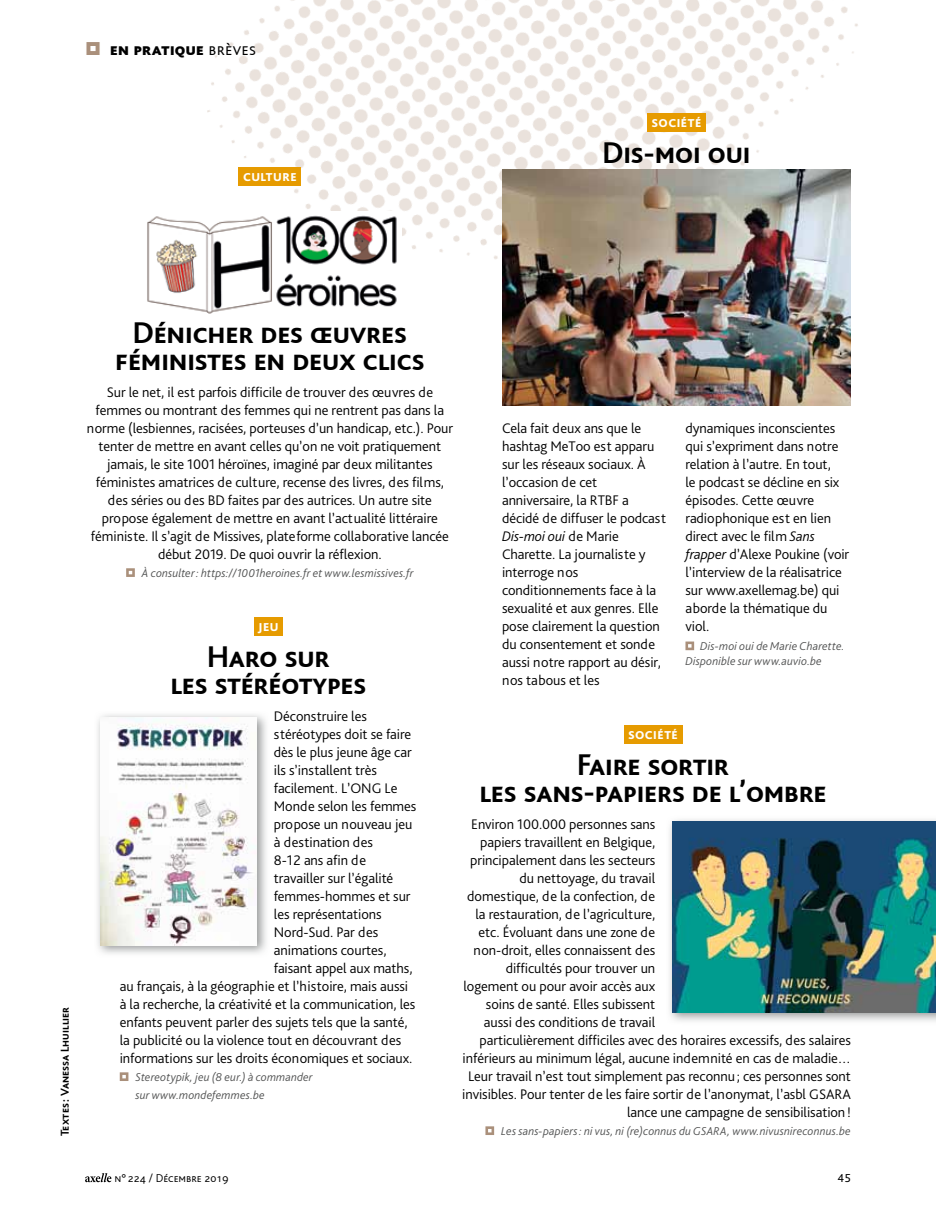
<style>
.page{position:relative;width:936px;height:1212px;background:#fff}
.page>*{position:absolute;margin:0;border:0;box-sizing:border-box;transform-origin:0 0}
.t1{font:700 31.5px/27px "Bliss Caps";letter-spacing:-.005em;color:#000;text-align:center}
.t2{font:800 18px "Bliss Caps";letter-spacing:.02em;color:#000}
.t3{font:300 14.55px/18px "Bliss Pro";letter-spacing:-.005em;color:#000}
.t4{font:italic 300 12px/18px "Bliss Pro";letter-spacing:.015em;color:#535454}
.t5{font:800 12px "Bliss Pro";letter-spacing:.045em;color:#fff}
.t6{font:700 12px "Bliss Caps";letter-spacing:.01em;color:#000}
.t7{font:300 12px "Bliss Caps";color:#000}
.t8{font:12px "Bliss Pro";color:#000}
.s1{font-weight:300}
.s2{font-style:italic}
.s3{font-family:"Bliss";font-style:italic}
</style>
<div class="page">
<img style="left:207px;top:0;width:651px;height:376px">
<div style="left:254px;top:617px;width:29px;height:18px;background:#e69b00"></div>
<svg style="left:120px;top:1072px;width:8px;height:9px"></svg>
<div style="left:647px;top:113px;width:58px;height:18px;background:#e69b00"></div>
<svg style="left:685px;top:641px;width:9px;height:9px"></svg>
<img style="left:502px;top:170px;width:348px;height:235px">
<div style="left:239px;top:167px;width:62px;height:18px;background:#e69b00"></div>
<svg style="left:126px;top:568px;width:9px;height:9px"></svg>
<img style="left:147px;top:212px;width:254px;height:103px">
<img style="left:97px;top:714px;width:170px;height:240px">
<img style="left:101px;top:717px;width:156px;height:228px">
<img style="left:669px;top:819px;width:266px;height:202px">
<img style="left:672px;top:822px;width:263px;height:191px">
<div style="left:624px;top:725px;width:58px;height:18px;background:#e69b00"></div>
<svg style="left:485px;top:1126px;width:9px;height:9px"></svg>
<svg style="left:85px;top:1173px;width:26px;height:9px"></svg>
<p class="t2" style="left:110px;top:40px;width:147px">en pratique <span class="s1">brèves</span></p>
<p class="t5" style="left:243px;top:169px;width:55px">CULTURE</p>
<p class="t5" style="left:651px;top:115px;width:51px">SOCIÉTÉ</p>
<h1 class="t1" style="left:602px;top:140px;width:149px">Dis-moi oui</h1>
<p class="t6" style="left:58px;top:1136px;width:131px;rotate:-90deg">Textes : Vanessa Lhuillier</p>
<h1 class="t1" style="left:115px;top:320px;width:311px">Dénicher des œuvres féministes en deux clics</h1>
<p class="t3" style="left:87px;top:383px;width:368px;text-align:center">sur le net, il est parfois difficile de trouver des œuvres de femmes ou montrant des femmes qui ne rentrent pas dans la norme (lesbiennes, racisées, porteuses d’un handicap, etc.). Pour tenter de mettre en avant celles qu’on ne voit pratiquement jamais, le site 1001 héroïnes, imaginé par deux militantes féministes amatrices de culture, recense des livres, des films, des séries ou des BD faites par des autrices. Un autre site propose également de mettre en avant l’actualité littéraire féministe. il s’agit de missives, plateforme collaborative lancée début 2019. De quoi ouvrir la réflexion.</p>
<p class="t4" style="left:142px;top:564px;width:273px">À consulter : https://1001heroines.fr et www.lesmissives.fr</p>
<p class="t5" style="left:258px;top:619px;width:22px">JEU</p>
<h1 class="t1" style="left:170px;top:644px;width:197px">Haro sur<br>les stéréotypes</h1>
<p class="t3" style="left:274px;top:707px;width:94px">Déconstruire les</p>
<p class="t3" style="left:274px;top:725px;width:139px">stéréotypes doit se faire</p>
<p class="t3" style="left:274px;top:743px;width:139px">dès le plus jeune âge car</p>
<p class="t3" style="left:274px;top:761px;width:105px">ils s’installent très</p>
<p class="t3" style="left:274px;top:779px;width:125px">facilement. L’oNG Le</p>
<p class="t3" style="left:274px;top:797px;width:144px">monde selon les femmes</p>
<p class="t3" style="left:274px;top:815px;width:140px">propose un nouveau jeu</p>
<p class="t3" style="left:274px;top:833px;width:101px">à destination des</p>
<p class="t3" style="left:274px;top:851px;width:94px">8-12 ans afin de</p>
<p class="t3" style="left:274px;top:869px;width:121px">travailler sur l’égalité</p>
<p class="t3" style="left:274px;top:887px;width:138px">femmes-hommes et sur</p>
<p class="t3" style="left:274px;top:905px;width:109px">les représentations</p>
<p class="t3" style="left:274px;top:923px;width:106px">Nord-sud. Par des</p>
<p class="t3" style="left:274px;top:941px;width:114px">animations courtes,</p>
<p class="t3" style="left:274px;top:959px;width:140px">faisant appel aux maths,</p>
<p class="t3" style="left:120px;top:977px;width:290px">au français, à la géographie et l’histoire, mais aussi</p>
<p class="t3" style="left:120px;top:995px;width:297px">à la recherche, la créativité et la communication, les</p>
<p class="t3" style="left:120px;top:1013px;width:289px">enfants peuvent parler des sujets tels que la santé,</p>
<p class="t3" style="left:120px;top:1031px;width:283px">la publicité ou la violence tout en découvrant des</p>
<p class="t3" style="left:120px;top:1049px;width:294px">informations sur les droits économiques et sociaux.</p>
<p class="t4" style="left:135px;top:1068px;width:179px">Stereotypik, jeu (8 eur.) à commander sur www.mondefemmes.be</p>
<p class="t3" style="left:502px;top:419px;width:165px">Cela fait deux ans que le hashtag meToo est apparu sur les réseaux sociaux. À l’occasion de cet anniversaire, la rTBF a décidé de diffuser le podcast<br><span class="s2">Dis-moi oui</span> de marie<br>Charette. La journaliste y interroge nos conditionnements face à la sexualité et aux genres. elle pose clairement la question du consentement et sonde aussi notre rapport au désir, nos tabous et les</p>
<p class="t3" style="left:685px;top:419px;width:165px">dynamiques inconscientes qui s’expriment dans notre relation à l’autre. en tout,<br>le podcast se décline en six épisodes. Cette œuvre radiophonique est en lien direct avec le film <span class="s3">S</span><span class="s2">ans frapper</span> d’alexe Poukine (voir l’interview de la réalisatrice sur www.axellemag.be) qui aborde la thématique du viol.</p>
<p class="t4" style="left:685px;top:638px;width:160px;line-height:15px;text-indent:15px">Dis-moi oui de Marie Charette.<br>Disponible sur www.auvio.be</p>
<p class="t5" style="left:628px;top:727px;width:51px">SOCIÉTÉ</p>
<h1 class="t1" style="left:479px;top:752px;width:348px">Faire sortir<br>les sans-papiers de l’ombre</h1>
<p class="t3" style="left:471px;top:815px;width:185px">environ 100.000 personnes sans</p>
<p class="t3" style="left:480px;top:833px;width:176px">papiers travaillent en Belgique,</p>
<p class="t3" style="left:470px;top:851px;width:187px">principalement dans les secteurs</p>
<p class="t3" style="left:519px;top:869px;width:137px">du nettoyage, du travail</p>
<p class="t3" style="left:467px;top:887px;width:189px">domestique, de la confection, de</p>
<p class="t3" style="left:475px;top:905px;width:181px">la restauration, de l’agriculture,</p>
<p class="t3" style="left:478px;top:923px;width:178px">etc. Évoluant dans une zone de</p>
<p class="t3" style="left:473px;top:941px;width:183px">non-droit, elles connaissent des</p>
<p class="t3" style="left:505px;top:959px;width:151px">difficultés pour trouver un</p>
<p class="t3" style="left:463px;top:977px;width:193px">logement ou pour avoir accès aux</p>
<p class="t3" style="left:486px;top:995px;width:171px">soins de santé. elles subissent</p>
<p class="t3" style="left:484px;top:1013px;width:173px">aussi des conditions de travail</p>
<p class="t3" style="left:479px;top:1031px;width:373px">particulièrement difficiles avec des horaires excessifs, des salaires</p>
<p class="t3" style="left:462px;top:1049px;width:390px">inférieurs au minimum légal, aucune indemnité en cas de maladie…</p>
<p class="t3" style="left:468px;top:1067px;width:384px">Leur travail n’est tout simplement pas reconnu ; ces personnes sont</p>
<p class="t3" style="left:462px;top:1085px;width:390px">invisibles. Pour tenter de les faire sortir de l’anonymat, l’asbl Gsara</p>
<p class="t3" style="left:627px;top:1103px;width:225px">lance une campagne de sensibilisation !</p>
<p class="t4" style="left:501px;top:1122px;width:351px">Les sans-papiers : ni vus, ni (re)connus du GSARA, www.nivusnireconnus.be</p>
<p class="t7" style="left:114px;top:1172px;width:116px">n° 224 / Décembre 2019</p>
<p class="t8" style="left:837px;top:1171px;width:15px">45</p>
</div>
